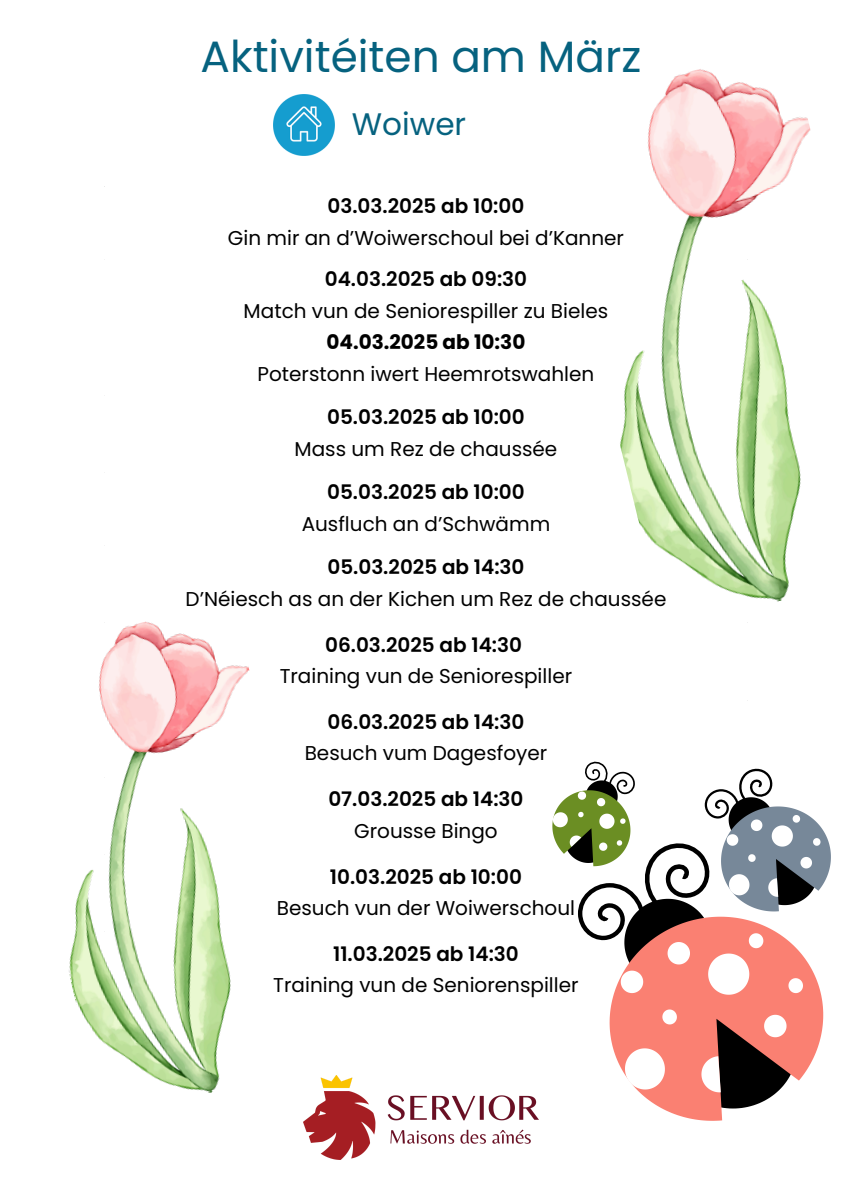
<style>
.page{position:relative;width:842px;height:1191px;background:#fff}
.page>*{position:absolute;margin:0;border:0;box-sizing:border-box;transform-origin:0 0}
.t1{font:43.8px "Poppins";color:#06627f}
.t2{font:31.1px "Poppins";color:#06627f}
.t3{font:20px "Poppins";color:#000}
.t4{font:600 20px "Poppins";color:#000}
.t5{font:700 20px "Poppins";color:#000}
</style>
<div class="page">
<img style="left:273px;top:94px;width:61px;height:61px">
<img style="left:304px;top:1077px;width:235px;height:81px">
<img style="left:620px;top:69px;width:191px;height:554px">
<img style="left:69px;top:621px;width:271px;height:496px">
<svg style="left:536px;top:761px;width:295px;height:357px"></svg>
<p class="t1" style="left:201px;top:26px;width:442px">Aktivitéiten am März</p>
<p class="t2" style="left:352px;top:103px;width:116px">Woiwer</p>
<h1 class="t4" style="left:328px;top:192px;width:198px">03.03.2025 ab 10:00</h1>
<p class="t3" style="left:228px;top:224px;width:398px">Gin mir an d’Woiwerschoul bei d’Kanner</p>
<p class="t4" style="left:325px;top:265px;width:204px">04.03.2025 ab 09:30</p>
<p class="t3" style="left:244px;top:297px;width:366px">Match vun de Seniorespiller zu Bieles</p>
<p class="t5" style="left:327px;top:328px;width:200px">04.03.2025 ab 10:30</p>
<p class="t3" style="left:258px;top:360px;width:338px">Poterstonn iwert Heemrotswahlen</p>
<p class="t4" style="left:327px;top:403px;width:199px">05.03.2025 ab 10:00</p>
<p class="t3" style="left:295px;top:435px;width:264px">Mass um Rez de chaussée</p>
<p class="t4" style="left:327px;top:478px;width:199px">05.03.2025 ab 10:00</p>
<p class="t3" style="left:302px;top:510px;width:250px">Ausfluch an d’Schwämm</p>
<p class="t4" style="left:327px;top:553px;width:199px">05.03.2025 ab 14:30</p>
<p class="t3" style="left:186px;top:585px;width:482px">D’Néiesch as an der Kichen um Rez de chaussée</p>
<p class="t4" style="left:325px;top:630px;width:198px">06.03.2025 ab 14:30</p>
<p class="t3" style="left:280px;top:662px;width:294px">Training vun de Seniorespiller</p>
<p class="t4" style="left:327px;top:708px;width:198px">06.03.2025 ab 14:30</p>
<p class="t3" style="left:305px;top:739px;width:244px">Besuch vum Dagesfoyer</p>
<p class="t4" style="left:328px;top:785px;width:197px">07.03.2025 ab 14:30</p>
<p class="t3" style="left:354px;top:816px;width:145px">Grousse Bingo</p>
<p class="t4" style="left:330px;top:862px;width:194px">10.03.2025 ab 10:00</p>
<p class="t3" style="left:277px;top:893px;width:300px">Besuch vun der Woiwerschoul</p>
<p class="t4" style="left:333px;top:939px;width:187px">11.03.2025 ab 14:30</p>
<p class="t3" style="left:273px;top:971px;width:307px">Training vun de Seniorenspiller</p>
</div>
